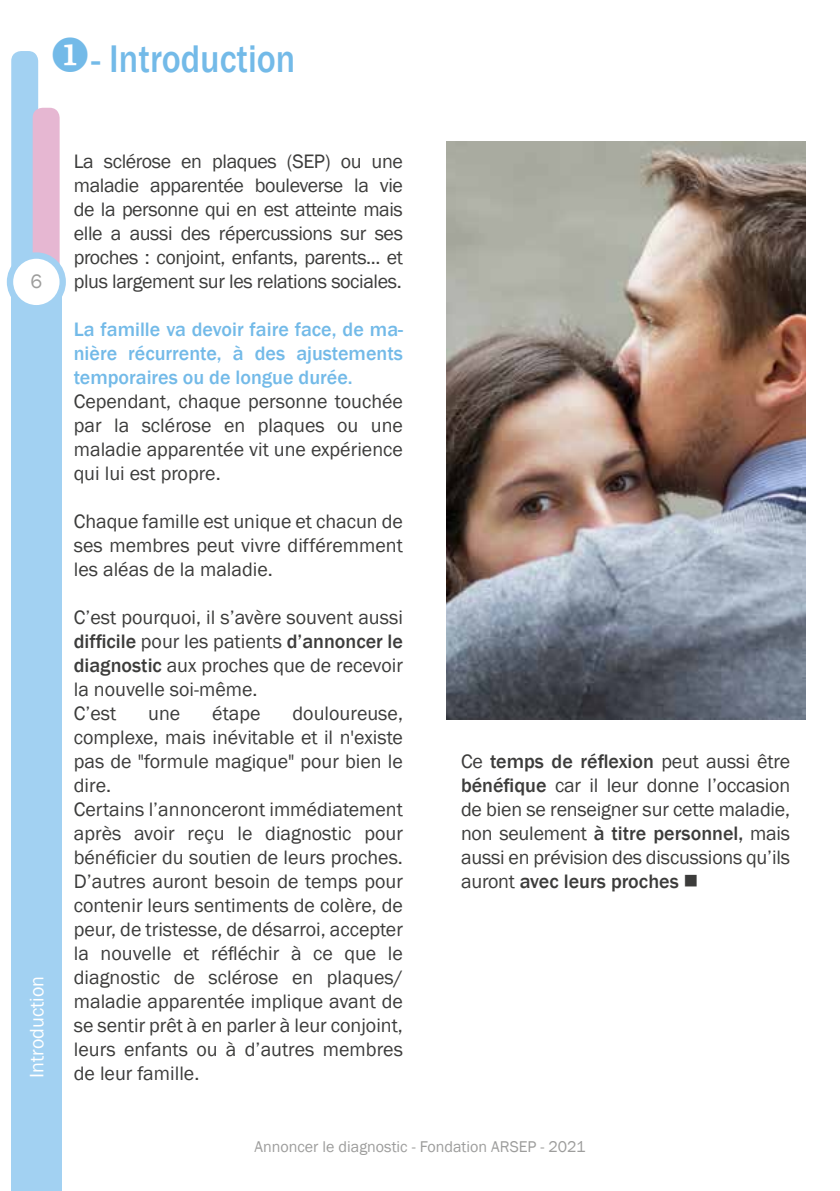
<style>
.page{position:relative;width:840px;height:1191px;background:#fff}
.page>*{position:absolute;margin:0;border:0;box-sizing:border-box;transform-origin:0 0}
.t1{font:500 39.6px "Franklin Gothic";color:#73bae8;scale:.91 1}
.t2{font:20px/24px "Franklin Gothic";color:#3c3c3b;text-align:justify}
.t3{font:500 20px/24px "Franklin Gothic";color:#73bae8;text-align:justify}
.t4{font:20px "Franklin Gothic";color:#fff}
.t5{font:20px "Franklin Gothic";color:#9d9d9c}
.t6{font:16px "Franklin Gothic";color:#9d9d9c}
.s1{font-size:36px}
.s2{font-weight:500}
</style>
<div class="page">
<div style="left:11px;top:51px;width:27px;height:300px;background:#a2d1f2;border-radius:10px"></div>
<div style="left:33px;top:108px;width:27px;height:208px;background:#e6b7d2;border-radius:10px"></div>
<div style="left:11px;top:274px;width:50px;height:917px;background:#a2d1f2"></div>
<div style="left:10px;top:255px;width:53px;height:53px;background:#fff;border-radius:50%"></div>
<div style="left:7px;top:252px;width:59px;height:59px;border:6px solid #a2d1f2;border-radius:50%"></div>
<img style="left:446px;top:142px;width:358px;height:577px">
<h1 class="t1" style="left:49px;top:34px;width:272px">◆<span class="s1">-</span> Introduction</h1>
<p class="t5" style="left:30px;top:269px;width:13px">6</p>
<p class="t4" style="left:24px;top:1077px;width:103px;rotate:-90deg">Introduction</p>
<p class="t2" style="left:74px;top:150px;width:330px">La sclérose en plaques (SEP) ou une maladie apparentée bouleverse la vie de la personne qui en est atteinte mais elle a aussi des répercussions sur ses proches : conjoint, enfants, parents... et plus largement sur les relations sociales.</p>
<p class="t3" style="left:74px;top:318px;width:330px">La famille va devoir faire face, de ma&shy;nière récurrente, à des ajustements temporaires ou de longue durée.</p>
<p class="t2" style="left:74px;top:390px;width:330px">Cependant, chaque personne touchée par la sclérose en plaques ou une maladie apparentée vit une expérience qui lui est propre.</p>
<p class="t2" style="left:74px;top:510px;width:330px">Chaque famille est unique et chacun de ses membres peut vivre différemment les aléas de la maladie.</p>
<p class="t2" style="left:74px;top:606px;width:330px;text-align:left">C’est pourquoi, il s’avère souvent aussi <span class="s2">difficile</span> pour les patients <span class="s2">d’annoncer le diagnostic</span> aux proches que de recevoir la nouvelle soi-même.<br>C’est</p>
<p class="t2" style="left:148px;top:702px;width:34px">une</p>
<p class="t2" style="left:212px;top:702px;width:50px">étape</p>
<p class="t2" style="left:74px;top:702px;width:330px;text-align:left;text-indent:218px">douloureuse, complexe, mais inévitable et il n'existe pas de "formule magique" pour bien le dire.<br>Certains l’annonceront immédiatement après avoir reçu le diagnostic pour bénéficier du soutien de leurs proches.<br>D’autres auront besoin de temps pour contenir leurs sentiments de colère, de peur, de tristesse, de désarroi, accepter la nouvelle et réfléchir à ce que le diagnostic de sclérose en plaques/ maladie apparentée implique avant de se sentir prêt à en parler à leur conjoint, leurs enfants ou à d’autres membres de leur famille.</p>
<p class="t2" style="left:460px;top:750px;width:330px">Ce <span class="s2">temps de réflexion</span> peut aussi être <span class="s2">bénéfique</span> car il leur donne l’occasion de bien se renseigner sur cette maladie, non seulement <span class="s2">à titre personnel,</span> mais aussi en prévision des discussions qu’ils auront <span class="s2">avec leurs proches</span> ■</p>
<p class="t6" style="left:254px;top:1137px;width:332px">Annoncer le diagnostic - Fondation ARSEP - 2021</p>
</div>
